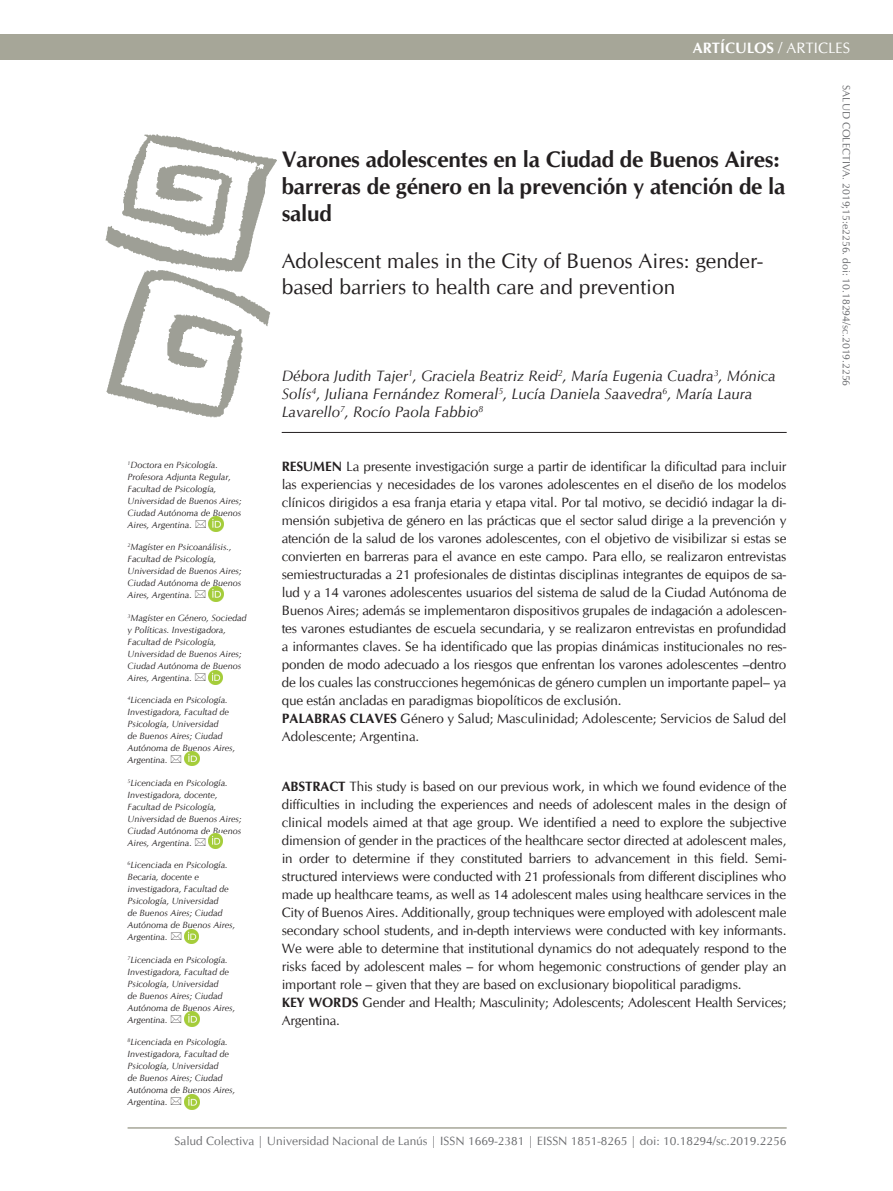
<style>
.page{position:relative;width:893px;height:1191px;background:#fff}
.page>*{position:absolute;margin:0;border:0;box-sizing:border-box;transform-origin:0 0}
.t1{font:700 22.5px/27px "CG Omega";letter-spacing:-.01em;color:#231f20}
.t2{font:21px/25.2px "CG Omega";color:#231f20}
.t3{font:italic 15px/18px "CG Omega";color:#231f20}
.t4{font:700 15px "CG Omega";color:#fff}
.t5{font:13.5px/18px "CG Omega";letter-spacing:-.01em;color:#231f20}
.t6{font:12px "CG Omega";color:#6c6d70}
.t7{font:10.5px "CG Omega";color:#6c6d70}
.t8{font:italic 9px/12px "CG Omega";color:#231f20}
.s1{font-weight:400}
.s2{font-weight:700}
</style>
<div class="page">
<div style="left:0;top:34px;width:893px;height:26px;background:#a6a698"></div>
<img style="left:105px;top:134px;width:172px;height:284px">
<hr style="left:128px;top:1127px;width:659px;height:1px;background:#a6a698">
<hr style="left:282px;top:432px;width:505px;height:1px;background:#231f20">
<img style="left:208px;top:516px;width:15px;height:15px">
<img style="left:208px;top:587px;width:15px;height:15px">
<img style="left:208px;top:670px;width:15px;height:15px">
<img style="left:185px;top:751px;width:15px;height:15px">
<img style="left:208px;top:833px;width:15px;height:15px">
<img style="left:185px;top:1011px;width:14px;height:15px">
<img style="left:184px;top:929px;width:15px;height:15px">
<img style="left:185px;top:1094px;width:15px;height:15px">
<p class="t8" style="left:128px;top:458px;width:115px"><sup>1</sup>Doctora en Psicología.<br>Profesora Adjunta Regular,<br>Facultad de Psicología,<br>Universidad de Buenos Aires;<br>Ciudad Autónoma de Buenos<br>Aires, Argentina.</p>
<p class="t8" style="left:128px;top:541px;width:115px"><sup>2</sup>Magíster en Psicoanálisis.,<br>Facultad de Psicología,<br>Universidad de Buenos Aires;<br>Ciudad Autónoma de Buenos<br>Aires, Argentina.</p>
<p class="t8" style="left:128px;top:611px;width:121px"><sup>3</sup>Magíster en Género, Sociedad y Políticas. Investigadora,<br>Facultad de Psicología,<br>Universidad de Buenos Aires;<br>Ciudad Autónoma de Buenos<br>Aires, Argentina.</p>
<p class="t8" style="left:128px;top:694px;width:109px"><sup>4</sup>Licenciada en Psicología.<br>Investigadora, Facultad de<br>Psicología, Universidad<br>de Buenos Aires; Ciudad<br>Autónoma de Buenos Aires,<br>Argentina.</p>
<p class="t8" style="left:128px;top:776px;width:115px"><sup>5</sup>Licenciada en Psicología.<br>Investigadora, docente,<br>Facultad de Psicología,<br>Universidad de Buenos Aires;<br>Ciudad Autónoma de Buenos<br>Aires, Argentina.</p>
<p class="t8" style="left:128px;top:859px;width:109px"><sup>6</sup>Licenciada en Psicología.<br>Becaria, docente e investigadora, Facultad de<br>Psicología, Universidad<br>de Buenos Aires; Ciudad<br>Autónoma de Buenos Aires,<br>Argentina.</p>
<p class="t8" style="left:128px;top:953px;width:109px"><sup>7</sup>Licenciada en Psicología.<br>Investigadora, Facultad de<br>Psicología, Universidad<br>de Buenos Aires; Ciudad<br>Autónoma de Buenos Aires,<br>Argentina.</p>
<p class="t8" style="left:128px;top:1036px;width:109px"><sup>8</sup>Licenciada en Psicología.<br>Investigadora, Facultad de<br>Psicología, Universidad<br>de Buenos Aires; Ciudad<br>Autónoma de Buenos Aires,<br>Argentina.</p>
<p class="t4" style="left:693px;top:38px;width:159px">Artículos <span class="s1">/ Articles</span></p>
<p class="t7" style="left:852px;top:85px;width:303px;rotate:90deg">SALUD COLECTIVA. 2019;15:e2256. doi: 10.18294/sc.2019.2256</p>
<h1 class="t1" style="left:282px;top:145px;width:505px">Varones adolescentes en la Ciudad de Buenos Aires: barreras de género en la prevención y atención de la salud</h1>
<h2 class="t2" style="left:282px;top:249px;width:483px">Adolescent males in the City of Buenos Aires: gender&shy;based barriers to health care and prevention</h2>
<p class="t3" style="left:282px;top:367px;width:495px">Débora Judith Tajer<sup>1</sup>, Graciela Beatriz Reid<sup>2</sup>, María Eugenia Cuadra<sup>3</sup>, Mónica<br>Solís<sup>4</sup>, Juliana Fernández Romeral<sup>5</sup>, Lucía Daniela Saavedra<sup>6</sup>, María Laura<br>Lavarello<sup>7</sup>, Rocío Paola Fabbio<sup>8</sup></p>
<p class="t5" style="left:282px;top:457px;width:506px"><span class="s2">RESUMEN</span> La presente investigación surge a partir de identificar la dificultad para incluir las experiencias y necesidades de los varones adolescentes en el diseño de los modelos clínicos dirigidos a esa franja etaria y etapa vital. Por tal motivo, se decidió indagar la di&shy;mensión subjetiva de género en las prácticas que el sector salud dirige a la prevención y atención de la salud de los varones adolescentes, con el objetivo de visibilizar si estas se convierten en barreras para el avance en este campo. Para ello, se realizaron entrevistas semiestructuradas a 21 profesionales de distintas disciplinas integrantes de equipos de sa&shy;lud y a 14 varones adolescentes usuarios del sistema de salud de la Ciudad Autónoma de Buenos Aires; además se implementaron dispositivos grupales de indagación a adolescen&shy;tes varones estudiantes de escuela secundaria, y se realizaron entrevistas en profundidad a informantes claves. Se ha identificado que las propias dinámicas institucionales no res&shy;ponden de modo adecuado a los riesgos que enfrentan los varones adolescentes –dentro de los cuales las construcciones hegemónicas de género cumplen un importante papel– ya que están ancladas en paradigmas biopolíticos de exclusión.<br><span class="s2">PALABRAS CLAVES</span> Género y Salud; Masculinidad; Adolescente; Servicios de Salud del Adolescente; Argentina.</p>
<p class="t5" style="left:282px;top:777px;width:506px"><span class="s2">ABSTRACT</span> This study is based on our previous work, in which we found evidence of the difficulties in including the experiences and needs of adolescent males in the design of clinical models aimed at that age group. We identified a need to explore the subjective dimension of gender in the practices of the healthcare sector directed at adolescent males, in order to determine if they constituted barriers to advancement in this field. Semi&shy;structured interviews were conducted with 21 professionals from different disciplines who made up healthcare teams, as well as 14 adolescent males using healthcare services in the City of Buenos Aires. Additionally, group techniques were employed with adolescent male secondary school students, and in-depth interviews were conducted with key informants.<br>We were able to determine that institutional dynamics do not adequately respond to the risks faced by adolescent males – for whom hegemonic constructions of gender play an important role – given that they are based on exclusionary biopolitical paradigms.<br><span class="s2">KEY WORDS</span> Gender and Health; Masculinity; Adolescents; Adolescent Health Services; Argentina.</p>
<p class="t6" style="left:175px;top:1133px;width:369px">Salud Colectiva | Universidad Nacional de Lanús | ISS N 1669-2381 | EISS</p>
<p class="t6" style="left:558px;top:1133px;width:229px">N 1851-8265 | doi: 10.18294/sc.2019.2256</p>
</div>
